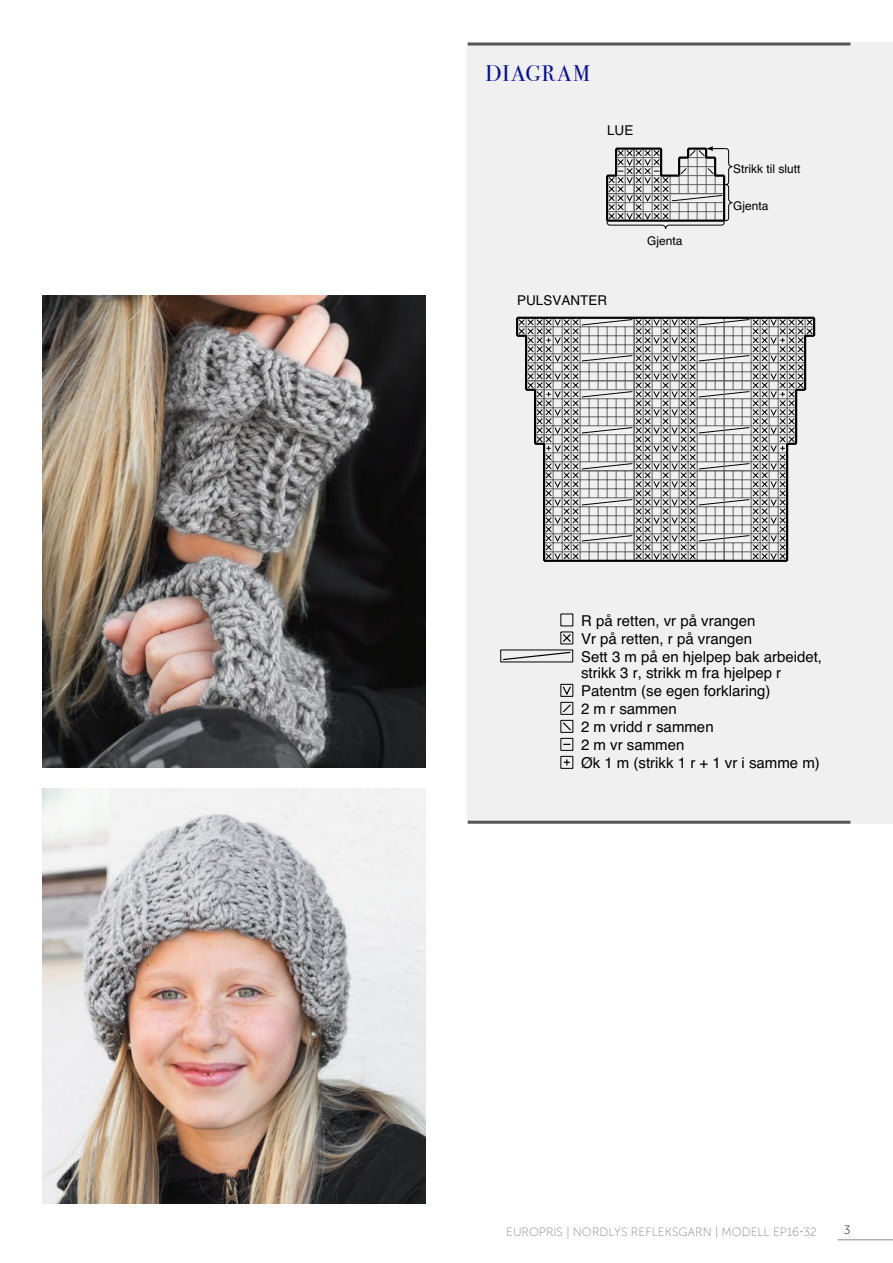
<style>
.page{position:relative;width:893px;height:1263px;background:#fff}
.page>*{position:absolute;margin:0;border:0;box-sizing:border-box;transform-origin:0 0}
.t1{font:22.5px "Bodoni Svty Two ITCTT";letter-spacing:.07em;color:#060e9f}
.t2{font:15px/18px "Helvetica";color:#000}
.t3{font:13.5px "Helvetica";color:#000}
.t4{font:12px "Museo Sans 100";color:#878787}
.t5{font:12px "Helvetica";color:#000}
.t6{font:12px "Museo Sans 100";color:#000}
.s1{font-size:15px;color:#000}
</style>
<div class="page">
<hr style="left:838px;top:1239px;width:55px;height:1px;background:#878787">
<div style="left:468px;top:43px;width:425px;height:781px;background:#f0f0f0"></div>
<hr style="left:468px;top:43px;width:382px;height:3px;background:#575756">
<hr style="left:468px;top:821px;width:382px;height:3px;background:#575756">
<svg style="left:606px;top:146px;width:127px;height:83px"></svg>
<svg style="left:500px;top:613px;width:74px;height:156px"></svg>
<svg style="left:516px;top:316px;width:299px;height:246px"></svg>
<img style="left:43px;top:296px;width:382px;height:471px">
<img style="left:43px;top:789px;width:382px;height:414px">
<p class="t1" style="left:486px;top:55px;width:106px">DIAGRAM</p>
<p class="t3" style="left:607px;top:120px;width:28px">LUE</p>
<p class="t3" style="left:517px;top:289px;width:92px">PULSVANTER</p>
<p class="t5" style="left:647px;top:232px;width:37px">Gjenta</p>
<p class="t5" style="left:733px;top:160px;width:69px">Strikk til slutt</p>
<p class="t5" style="left:733px;top:197px;width:37px">Gjenta</p>
<p class="t2" style="left:581px;top:612px;width:242px">R på retten, vr på vrangen<br>Vr på retten, r på vrangen<br>Sett 3 m på en hjelpep bak arbeidet,</p>
<p class="t2" style="left:581px;top:665px;width:240px">strikk 3 r, strikk m fra hjelpep r<br>Patentm (se egen forklaring)<br>2 m r sammen<br>2 m vridd r sammen<br>2 m vr sammen<br>Øk 1 m (strikk 1 r + 1 vr i samme m)</p>
<p class="t4" style="left:506px;top:1225px;width:312px">EUROPRIS | NORDLYS REFLEKSGARN | MODELL EP16<span class="s1">∙</span>32</p>
<p class="t6" style="left:844px;top:1223px;width:8px">3</p>
</div>
